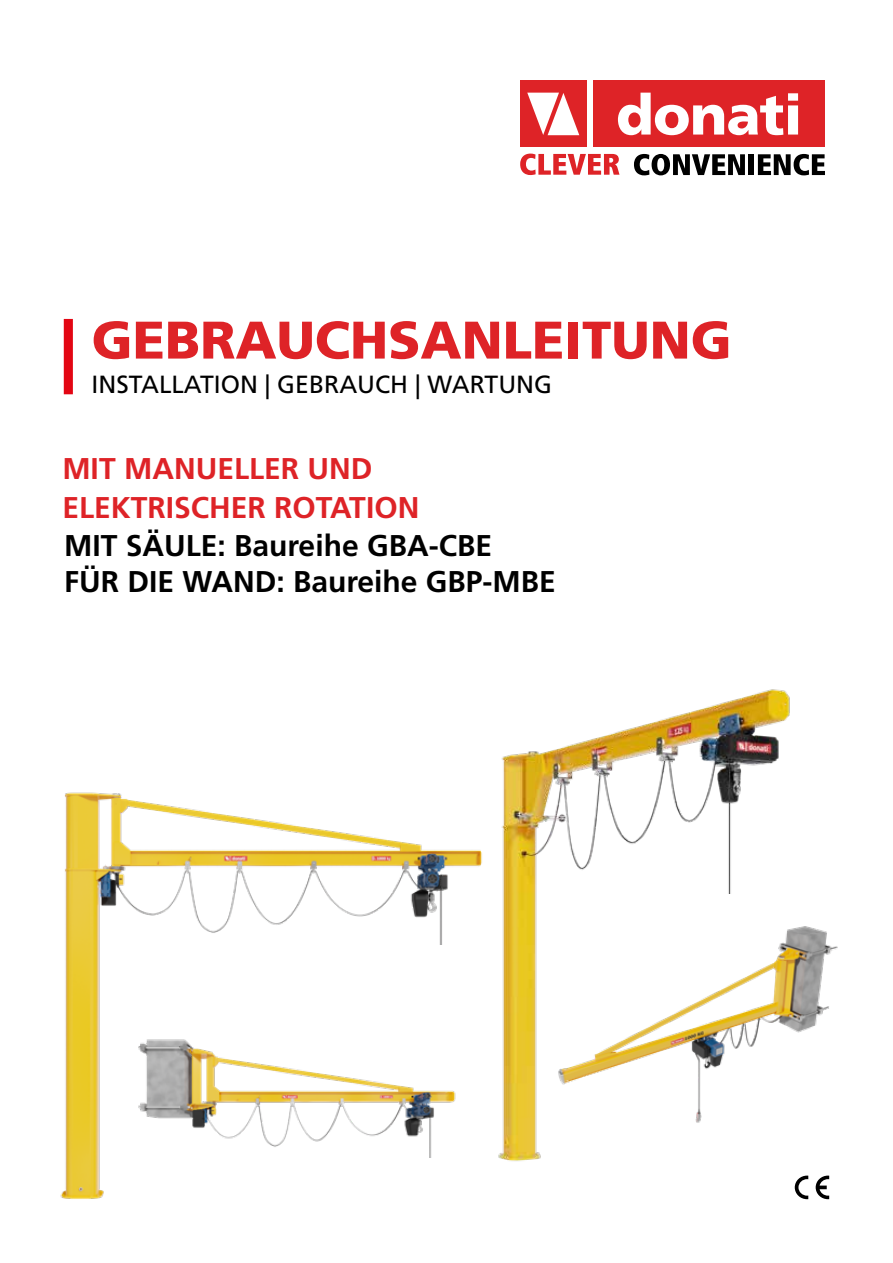
<style>
.page{position:relative;width:893px;height:1263px;background:#fff}
.page>*{position:absolute;margin:0;border:0;box-sizing:border-box;transform-origin:0 0}
.t1{font:900 52.8px "Frutiger LT Std";color:#de2327}
.t2{font:700 30px/36px "Frutiger LT Std";color:#000}
.t3{font:700 30px/39px "Frutiger LT Std";color:#de2327}
.t4{font:24.75px "Frutiger LT Std";color:#000}
</style>
<div class="page">
<img style="left:520px;top:689px;width:310px;height:511px">
<div style="left:64px;top:319px;width:9px;height:75px;background:#e30613"></div>
<div style="left:593px;top:81px;width:232px;height:66px;background:#de2327"></div>
<div style="left:520px;top:81px;width:66px;height:66px;background:#de2327"></div>
<svg style="left:618px;top:93px;width:180px;height:42px"></svg>
<svg style="left:527px;top:93px;width:52px;height:42px"></svg>
<svg style="left:520px;top:154px;width:99px;height:21px"></svg>
<svg style="left:634px;top:154px;width:111px;height:21px"></svg>
<div style="left:749px;top:154px;width:5px;height:21px;background:#000"></div>
<svg style="left:758px;top:154px;width:67px;height:21px"></svg>
<img style="left:60px;top:753px;width:460px;height:446px">
<div style="left:356px;top:946px;width:97px;height:211px;background:#fff"></div>
<div style="left:663px;top:894px;width:96px;height:211px;background:#fff"></div>
<img style="left:490px;top:910px;width:348px;height:234px">
<img style="left:125px;top:1022px;width:365px;height:135px">
<svg style="left:816px;top:1175px;width:13px;height:24px"></svg>
<svg style="left:795px;top:1175px;width:13px;height:24px"></svg>
<h1 class="t1" style="left:92px;top:308px;width:642px">GEBRAUCHSANLEITUNG</h1>
<p class="t4" style="left:92px;top:369px;width:462px">INSTALLATION | GEBRAUCH | WARTUNG</p>
<p class="t3" style="left:62px;top:449px;width:358px">MIT MANUELLER UND<br>ELEKTRISCHER ROTATION</p>
<p class="t2" style="left:64px;top:528px;width:493px">MIT SÄULE: Baureihe GBA-CBE<br>FÜR DIE WAND: Baureihe GBP-MBE</p>
</div>
